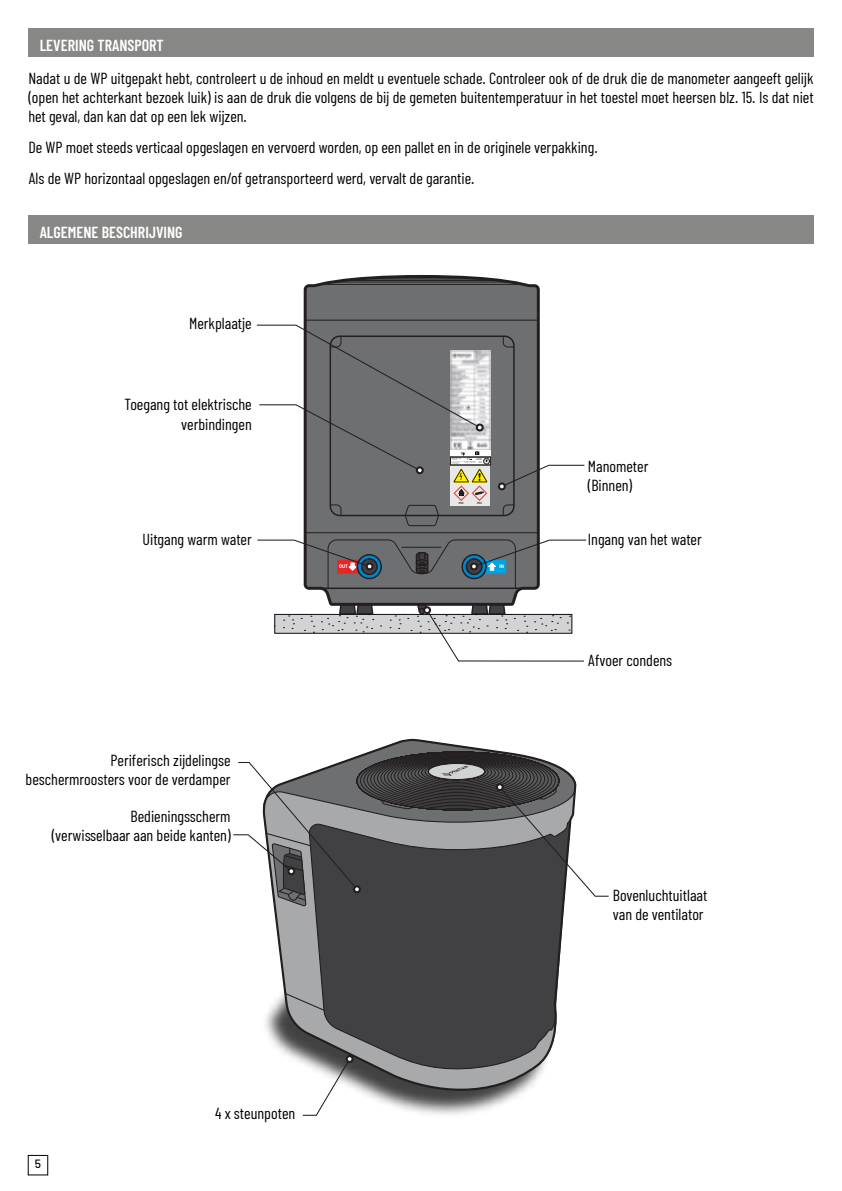
<style>
.page{position:relative;width:842px;height:1191px;background:#fff}
.page>*{position:absolute;margin:0;border:0;box-sizing:border-box;transform-origin:0 0}
.t1{font:16px/19.2px "Barlow Condensed";color:#000}
.t2{font:600 16px "Barlow Condensed";color:#fff}
.t3{font:500 12px "Barlow";color:#000}
.t4{font:700 5px "Barlow";color:#fff}
.t5{font:600 2.8px "Barlow";color:#231f20}
</style>
<div class="page">
<img style="left:378px;top:1100px;width:131px;height:15px">
<svg style="left:265px;top:738px;width:299px;height:362px"></svg>
<svg style="left:338px;top:607px;width:36px;height:7px"></svg>
<svg style="left:303px;top:274px;width:237px;height:333px;background:#6f7072"></svg>
<svg style="left:302px;top:1056px;width:51px;height:60px"></svg>
<div style="left:346px;top:1055px;width:8px;height:8px;border:2px solid #231f20;border-radius:50%"></div>
<svg style="left:233px;top:761px;width:376px;height:153px"></svg>
<div style="left:353px;top:885px;width:8px;height:8px;border:2px solid #231f20;border-radius:50%"></div>
<img style="left:490px;top:351px;width:1px;height:99px">
<div style="left:450px;top:457px;width:41px;height:8px;border:1px solid #231f20"></div>
<div style="left:450px;top:450px;width:41px;height:6px;background:#fff"></div>
<svg style="left:499px;top:464px;width:86px;height:25px"></svg>
<div style="left:498px;top:482px;width:8px;height:8px;border:2px solid #231f20;border-radius:50%"></div>
<div style="left:450px;top:466px;width:40px;height:40px;background:#e8e8e9"></div>
<svg style="left:453px;top:485px;width:16px;height:16px"></svg>
<svg style="left:455px;top:487px;width:13px;height:12px"></svg>
<svg style="left:472px;top:485px;width:15px;height:16px"></svg>
<svg style="left:473px;top:487px;width:13px;height:12px"></svg>
<svg style="left:459px;top:489px;width:5px;height:7px"></svg>
<svg style="left:475px;top:492px;width:8px;height:2px"></svg>
<hr style="left:305px;top:320px;width:233px;height:1px;background:#231f20">
<hr style="left:305px;top:532px;width:233px;height:1px;background:#231f20">
<svg style="left:330px;top:504px;width:12px;height:12px"></svg>
<svg style="left:502px;top:504px;width:13px;height:12px"></svg>
<svg style="left:502px;top:336px;width:13px;height:12px"></svg>
<svg style="left:404px;top:504px;width:36px;height:22px"></svg>
<hr style="left:320px;top:284px;width:202px;height:1px;background:#231f20">
<hr style="left:332px;top:282px;width:179px;height:1px;background:#231f20">
<hr style="left:342px;top:280px;width:158px;height:1px;background:#231f20">
<hr style="left:357px;top:278px;width:125px;height:1px;background:#231f20">
<hr style="left:382px;top:277px;width:72px;height:1px;background:#231f20">
<svg style="left:416px;top:603px;width:168px;height:59px"></svg>
<div style="left:423px;top:606px;width:8px;height:8px;border:2px solid #231f20;border-radius:50%"></div>
<svg style="left:277px;top:616px;width:293px;height:15px;background:#cacbcc"></svg>
<div style="left:275px;top:614px;width:297px;height:19px;border:1px solid #110c13"></div>
<svg style="left:257px;top:539px;width:330px;height:50px"></svg>
<div style="left:470px;top:562px;width:8px;height:8px;border:2px solid #231f20;border-radius:50%"></div>
<div style="left:28px;top:28px;width:786px;height:29px;background:#878786"></div>
<div style="left:28px;top:215px;width:786px;height:29px;background:#878786"></div>
<div style="left:28px;top:1155px;width:20px;height:20px;border:1px solid #000"></div>
<svg style="left:256px;top:324px;width:234px;height:159px"></svg>
<p class="t2" style="left:40px;top:33px;width:126px">LEVERING TRANSPORT</p>
<p class="t1" style="left:28px;top:68px;width:787px;text-align:justify">Nadat u de WP uitgepakt hebt, controleert u de inhoud en meldt u eventuele schade. Controleer ook of de druk die de manometer aangeeft gelijk (open het achterkant bezoek luik) is aan de druk die volgens de bij de gemeten buitentemperatuur in het toestel moet heersen blz. 15. Is dat niet het geval, dan kan dat op een lek wijzen.</p>
<p class="t1" style="left:28px;top:131px;width:571px;line-height:30.6px">De WP moet steeds verticaal opgeslagen en vervoerd worden, op een pallet en in de originele verpakking.<br>Als de WP horizontaal opgeslagen en/of getransporteerd werd, vervalt de garantie.</p>
<p class="t2" style="left:40px;top:220px;width:144px">ALGEMENE BESCHRIJVING</p>
<p class="t1" style="left:189px;top:313px;width:64px">Merkplaatje</p>
<p class="t1" style="left:124px;top:395px;width:129px;text-align:right">Toegang tot elektrische verbindingen</p>
<p class="t1" style="left:143px;top:529px;width:111px">Uitgang warm water</p>
<p class="t1" style="left:26px;top:750px;width:206px;text-align:right">Periferisch zijdelingse beschermroosters voor de verdamper</p>
<p class="t1" style="left:52px;top:805px;width:180px;text-align:right">Bedieningsscherm (verwisselbaar aan beide kanten)</p>
<p class="t5" style="left:459px;top:501px;width:6px">R32</p>
<p class="t5" style="left:477px;top:501px;width:6px">R32</p>
<p class="t4" style="left:339px;top:563px;width:11px">OUT</p>
<p class="t4" style="left:499px;top:563px;width:6px">IN</p>
<p class="t3" style="left:35px;top:1156px;width:8px">5</p>
<p class="t1" style="left:215px;top:1103px;width:82px">4 x steunpoten</p>
<p class="t1" style="left:588px;top:456px;width:62px">Manometer (Binnen)</p>
<p class="t1" style="left:588px;top:529px;width:116px">Ingang van het water</p>
<p class="t1" style="left:588px;top:650px;width:86px">Afvoer condens</p>
<p class="t1" style="left:613px;top:885px;width:96px">Bovenluchtuitlaat van de ventilator</p>
</div>
